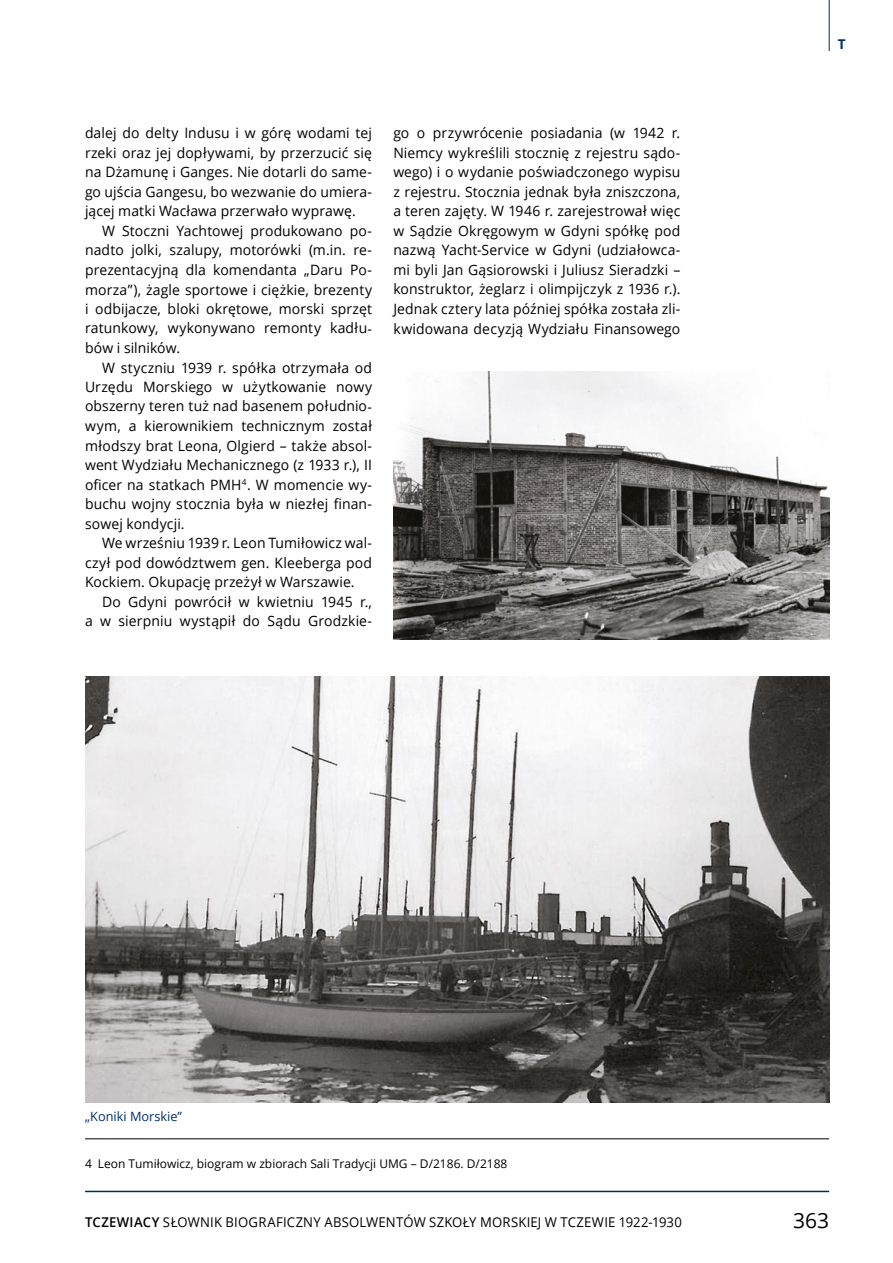
<style>
.page{position:relative;width:893px;height:1263px;background:#fff}
.page>*{position:absolute;margin:0;border:0;box-sizing:border-box;transform-origin:0 0}
.t1{font:21px "Open Sans";color:#000}
.t2{font:14.25px/19.5px "Open Sans";letter-spacing:.01em;color:#000;text-align:justify}
.t3{font:13.5px "Open Sans";letter-spacing:.015em;color:#000}
.t4{font:700 13.5px "Open Sans";color:#003063}
.t5{font:12.75px "Open Sans";color:#003063}
.t6{font:12px "Open Sans";color:#000}
.s1{font-weight:600}
</style>
<div class="page">
<hr style="left:85px;top:1191px;width:744px;height:1px;background:#003063">
<hr style="left:829px;top:0;width:1px;height:51px;background:#003063">
<img style="left:85px;top:676px;width:744px;height:426px">
<img style="left:393px;top:372px;width:436px;height:268px">
<hr style="left:85px;top:1138px;width:744px;height:1px;background:#000">
<p class="t2" style="left:85px;top:123px;width:289px">dalej do delty Indusu i w górę wodami tej rzeki oraz jej dopływami, by przerzucić się na Dżamunę i Ganges. Nie dotarli do same&shy;go ujścia Gangesu, bo wezwanie do umiera&shy;jącej matki Wacława przerwało wyprawę.</p>
<p class="t2" style="left:85px;top:221px;width:289px;text-indent:17px">W Stoczni Yachtowej produkowano po&shy;nadto jolki, szalupy, motorówki (m.in. re&shy;prezentacyjną dla komendanta „Daru Po&shy;morza”), żagle sportowe i ciężkie, brezenty i odbijacze, bloki okrętowe, morski sprzęt ratunkowy, wykonywano remonty kadłu&shy;bów i silników.</p>
<p class="t2" style="left:85px;top:357px;width:289px;text-indent:17px">W styczniu 1939 r. spółka otrzymała od Urzędu Morskiego w użytkowanie nowy obszerny teren tuż nad basenem południo&shy;wym, a kierownikiem technicznym został młodszy brat Leona, Olgierd – także absol&shy;went Wydziału Mechanicznego (z 1933 r.), II oficer na statkach PMH<sup>4</sup>. W momencie wy&shy;buchu wojny stocznia była w niezłej finan&shy;sowej kondycji.</p>
<p class="t2" style="left:85px;top:533px;width:289px;text-indent:17px">We wrześniu 1939 r. Leon Tumiłowicz wal&shy;czył pod dowództwem gen. Kleeberga pod Kockiem. Okupację przeżył w Warszawie.</p>
<p class="t2" style="left:85px;top:591px;width:289px;text-align:right">Do Gdyni powrócił w kwietniu 1945 r.,<br>a w sierpniu wystąpił do Sądu Grodzkie-</p>
<p class="t2" style="left:393px;top:123px;width:289px">go o przywrócenie posiadania (w 1942 r.<br>Niemcy wykreślili stocznię z rejestru sądo&shy;wego) i o wydanie poświadczonego wypisu z rejestru. Stocznia jednak była zniszczona, a teren zajęty. W 1946 r. zarejestrował więc w Sądzie Okręgowym w Gdyni spółkę pod nazwą Yacht-Service w Gdyni (udziałowca&shy;mi byli Jan Gąsiorowski i Juliusz Sieradzki – konstruktor, żeglarz i olimpijczyk z 1936 r.).<br>Jednak cztery lata później spółka została zli&shy;kwidowana decyzją Wydziału Finansowego</p>
<p class="t4" style="left:838px;top:34px;width:9px">T</p>
<p class="t5" style="left:85px;top:1107px;width:99px">„Koniki Morskie”</p>
<p class="t6" style="left:85px;top:1155px;width:424px">4 Leon Tumiłowicz, biogram w zbiorach Sali Tradycji UMG – D/2186. D/2188</p>
<p class="t3" style="left:85px;top:1212px;width:598px"><span class="s1">TCZEWIACY</span> SŁOWNIK BIOGRAFICZNY ABSOLWENTÓW SZKOŁY MORSKIEJ W TCZEWIE 1922-1930</p>
<h1 class="t1" style="left:793px;top:1206px;width:38px">363</h1>
</div>
